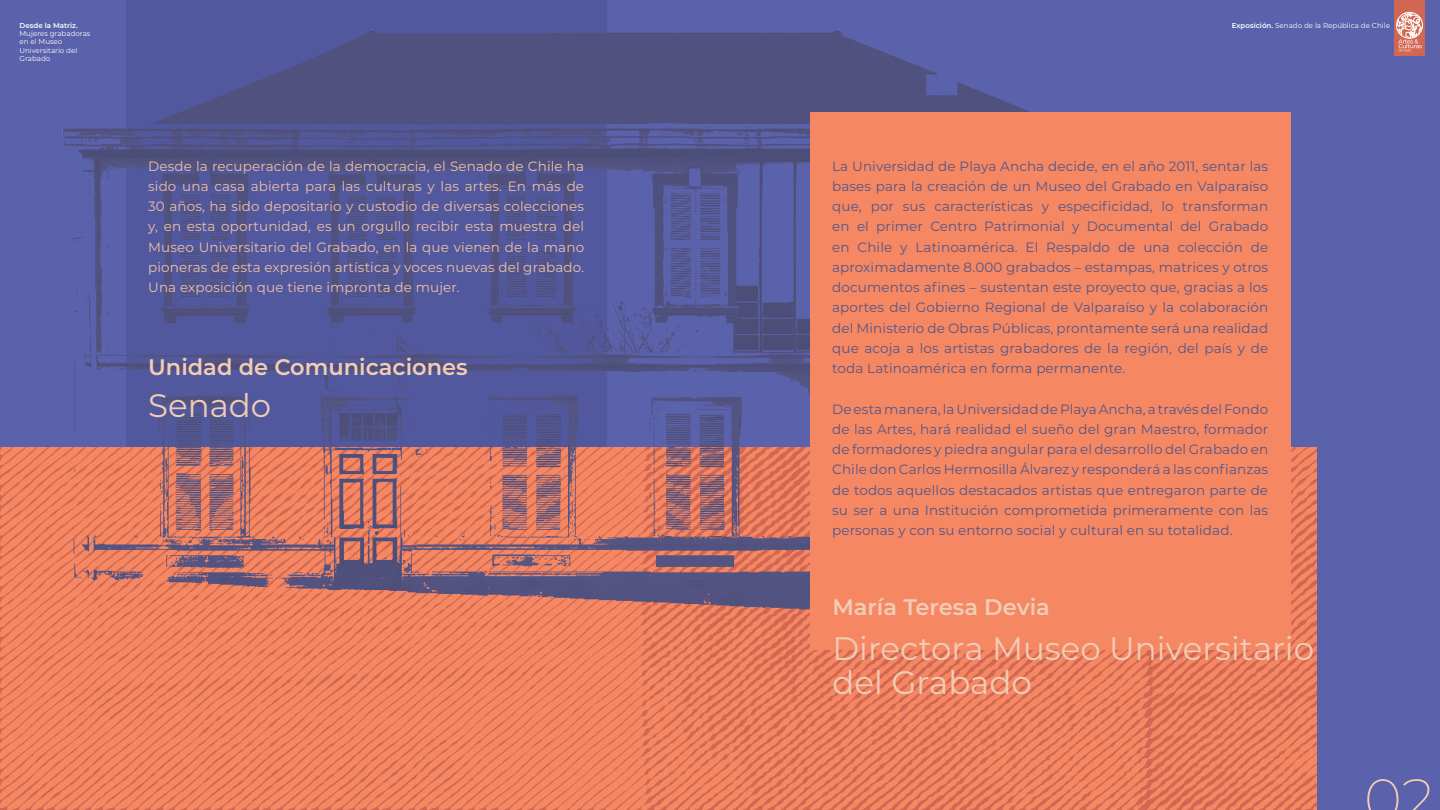
<style>
.page{position:relative;width:1440px;height:810px;background:#5b62ac}
.page>*{position:absolute;margin:0;border:0;box-sizing:border-box;transform-origin:0 0}
.t1{font:200 57.68px "Montserrat";color:#f1cdb6}
.t2{font:32.47px "Montserrat";color:#f1cdb6}
.t3{font:600 22.5px "Montserrat";color:#f1cdb6}
.t4{font:13.5px/20.2px "Montserrat";letter-spacing:.01em;color:#535588;text-align:justify}
.t5{font:13.5px/20.2px "Montserrat";letter-spacing:.01em;color:#eec1a4;text-align:justify}
.t6{font:7.12px/8.2px "Montserrat";color:#fff}
.s1{font-weight:600}
</style>
<div class="page">
<div style="left:127px;top:0;width:480px;height:650px;background:#52589e"></div>
<svg style="left:0;top:447px;width:1316px;height:363px;background:#eb7f5e"></svg>
<img style="left:45px;top:28px;width:1124px;height:633px">
<div style="left:810px;top:113px;width:480px;height:537px;background:#f58863"></div>
<div style="left:1395px;top:0;width:30px;height:56px;background:#d16753"></div>
<svg style="left:1396px;top:12px;width:27px;height:39px"></svg>
<p class="t6" style="left:20px;top:21px;width:72px"><span class="s1">Desde la Matriz.<br></span>Mujeres grabadoras en el Museo<br>Universitario del<br>Grabado</p>
<p class="t6" style="left:1232px;top:21px;width:160px"><span class="s1">Exposición.</span> Senado de la República de Chile</p>
<p class="t5" style="left:148px;top:155px;width:438px">Desde la recuperación de la democracia, el Senado de Chile ha sido una casa abierta para las culturas y las artes. En más de 30 años, ha sido depositario y custodio de diversas colecciones y, en esta oportunidad, es un orgullo recibir esta muestra del Museo Universitario del Grabado, en la que vienen de la mano pioneras de esta expresión artística y voces nuevas del grabado.<br>Una exposición que tiene impronta de mujer.</p>
<p class="t3" style="left:148px;top:351px;width:321px">Unidad de Comunicaciones</p>
<p class="t2" style="left:148px;top:384px;width:125px">Senado</p>
<p class="t4" style="left:832px;top:155px;width:438px">La Universidad de Playa Ancha decide, en el año 2011, sentar las bases para la creación de un Museo del Grabado en Valparaíso que, por sus características y especificidad, lo transforman en el primer Centro Patrimonial y Documental del Grabado en Chile y Latinoamérica. El Respaldo de una colección de aproximadamente 8.000 grabados – estampas, matrices y otros documentos afines – sustentan este proyecto que, gracias a los aportes del Gobierno Regional de Valparaíso y la colaboración del Ministerio de Obras Públicas, prontamente será una realidad que acoja a los artistas grabadores de la región, del país y de toda Latinoamérica en forma permanente.</p>
<p class="t4" style="left:832px;top:398px;width:438px">De esta manera, la Universidad de Playa Ancha, a través del Fondo de las Artes, hará realidad el sueño del gran Maestro, formador de formadores y piedra angular para el desarrollo del Grabado en Chile don Carlos Hermosilla Álvarez y responderá a las confianzas de todos aquellos destacados artistas que entregaron parte de su ser a una Institución comprometida primeramente con las personas y con su entorno social y cultural en su totalidad.</p>
<p class="t3" style="left:832px;top:591px;width:219px">María Teresa Devia</p>
<p class="t2" style="left:832px;top:626px;width:483px">Directora Museo Universitario</p>
<p class="t2" style="left:832px;top:660px;width:201px">del Grabado</p>
<p class="t1" style="left:1364px;top:760px;width:71px">02</p>
</div>
